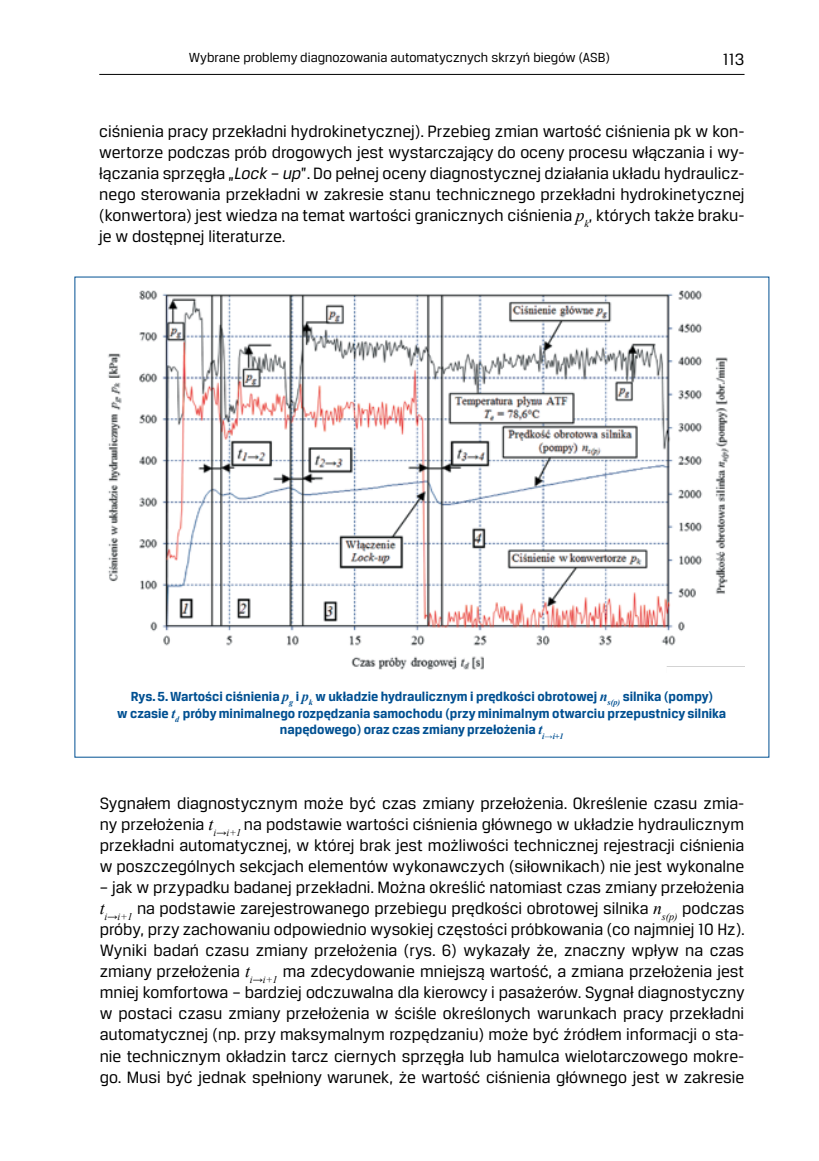
<style>
.page{position:relative;width:819px;height:1161px;background:#fff}
.page>*{position:absolute;margin:0;border:0;box-sizing:border-box;transform-origin:0 0}
.t1{font:17.5px/21px "Breuer Text";color:#000;text-align:justify}
.t2{font:700 14px/16.8px "Breuer Text";color:#005092;text-align:center}
.t3{font:14px "Breuer Text";color:#000}
.s1{font-style:italic}
.s2{font-family:"Times New Roman";font-style:italic}
</style>
<div class="page">
<hr style="left:99px;top:74px;width:645px;height:1px;background:#000">
<img style="left:108px;top:290px;width:637px;height:380px">
<p class="t3" style="left:189px;top:49px;width:422px">Wybrane problemy diagnozowania automatycznych skrzyń biegów (ASB)</p>
<p class="t1" style="left:723px;top:49px;width:23px">113</p>
<p class="t1" style="left:99px;top:121px;width:646px">ciśnienia pracy przekładni hydrokinetycznej). Przebieg zmian wartość ciśnienia pk w kon&shy;wertorze podczas prób drogowych jest wystarczający do oceny procesu włączania i wy&shy;łączania sprzęgła „<span class="s1">Lock – up</span>”. Do pełnej oceny diagnostycznej działania układu hydraulicz&shy;nego sterowania przekładni w zakresie stanu technicznego przekładni hydrokinetycznej (konwertora) jest wiedza na temat wartości granicznych ciśnienia <span class="s2">p</span><sub>k</sub>, których także braku&shy;je w dostępnej literaturze.</p>
<p class="t2" style="left:117px;top:688px;width:610px">Rys. 5. Wartości ciśnienia <span class="s2">p</span><sub>g</sub> i <span class="s2">p</span><sub>k</sub> w układzie hydraulicznym i prędkości obrotowej <span class="s2">n</span><sub>s(p)</sub> silnika (pompy)<br>w czasie <span class="s2">t</span><sub>d</sub> próby minimalnego rozpędzania samochodu (przy minimalnym otwarciu przepustnicy silnika napędowego) oraz czas zmiany przełożenia <span class="s2">t</span><sub>i→i+1</sub></p>
<p class="t1" style="left:100px;top:793px;width:646px">Sygnałem diagnostycznym może być czas zmiany przełożenia. Określenie czasu zmia&shy;ny przełożenia <span class="s2">t</span><sub>i→i+1</sub> na podstawie wartości ciśnienia głównego w układzie hydraulicznym przekładni automatycznej, w której brak jest możliwości technicznej rejestracji ciśnienia w poszczególnych sekcjach elementów wykonawczych (siłownikach) nie jest wykonalne</p>
<p class="t1" style="left:100px;top:877px;width:646px">– jak w przypadku badanej przekładni. Można określić natomiast czas zmiany przełożenia <span class="s2">t</span><sub>i→i+1</sub> na podstawie zarejestrowanego przebiegu prędkości obrotowej silnika <span class="s2">n</span><sub>s(p)</sub> podczas próby, przy zachowaniu odpowiednio wysokiej częstości próbkowania (co najmniej 10 Hz).<br>Wyniki badań czasu zmiany przełożenia (rys. 6) wykazały że, znaczny wpływ na czas zmiany przełożenia <span class="s2">t</span><sub>i→i+1</sub> ma zdecydowanie mniejszą wartość, a zmiana przełożenia jest mniej komfortowa – bardziej odczuwalna dla kierowcy i pasażerów. Sygnał diagnostyczny w postaci czasu zmiany przełożenia w ściśle określonych warunkach pracy przekładni automatycznej (np. przy maksymalnym rozpędzaniu) może być źródłem informacji o sta&shy;nie technicznym okładzin tarcz ciernych sprzęgła lub hamulca wielotarczowego mokre&shy;go. Musi być jednak spełniony warunek, że wartość ciśnienia głównego jest w zakresie</p>
</div>
